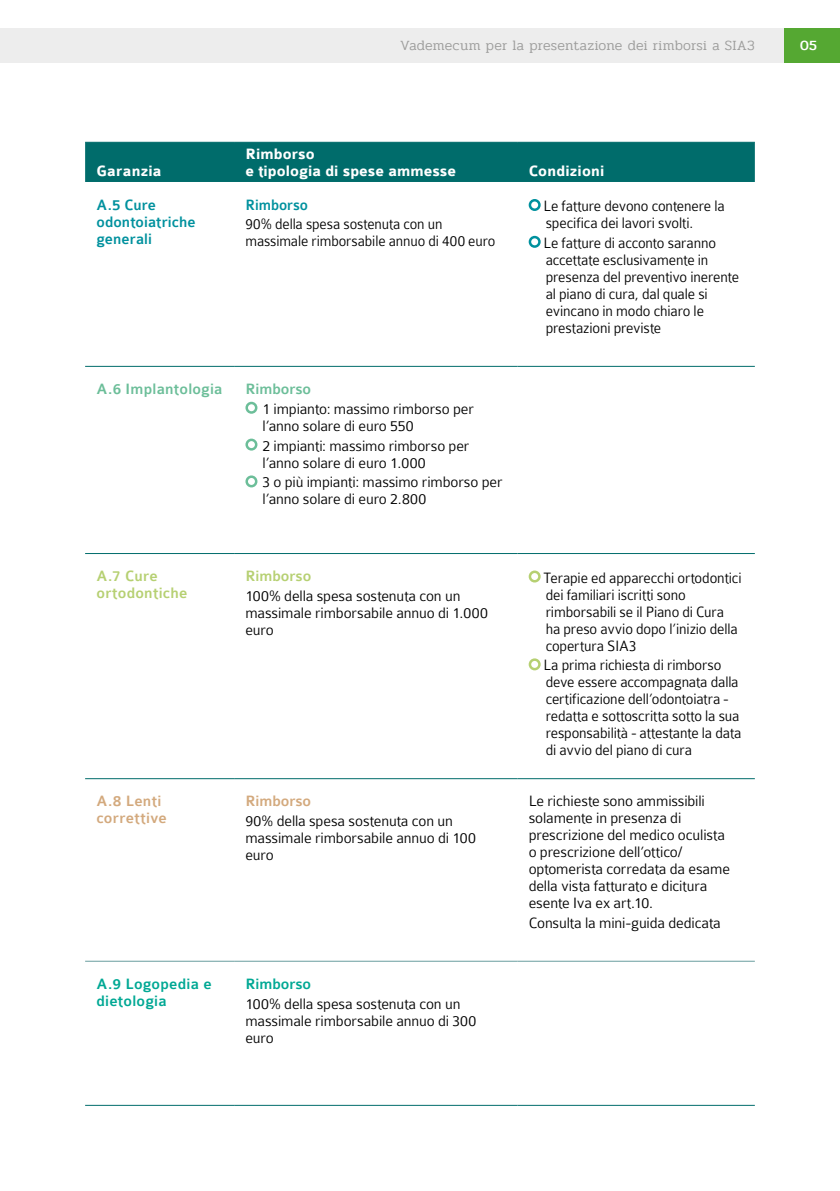
<style>
.page{position:relative;width:840px;height:1191px;background:#fff}
.page>*{position:absolute;margin:0;border:0;box-sizing:border-box;transform-origin:0 0}
.t1{font:300 16px/17px "Colaborate";letter-spacing:-.01em;color:#000}
.t2{font:300 16px/17px "Colaborate";letter-spacing:-.01em;color:#000;scale:.96 1}
.t3{font:300 16px/17px "Colaborate";letter-spacing:-.01em;color:#000;scale:.95 1}
.t4{font:700 16px/17px "Colaborate";letter-spacing:.005em;color:#fff}
.t5{font:500 16px/17px "Colaborate";letter-spacing:.01em;color:#00a894}
.t6{font:500 16px/17px "Colaborate";color:#00919e}
.t7{font:500 16px/17px "Colaborate";letter-spacing:.01em;color:#b6d072}
.t8{font:500 16px/17px "Colaborate";letter-spacing:.005em;color:#d3a97d}
.t9{font:500 16px "Colaborate";letter-spacing:.01em;color:#6cbe99}
.t10{font:500 16px "Colaborate";color:#00919e;scale:.95 1}
.t11{font:300 14px "Pridi";letter-spacing:.015em;color:#9d9d9c}
.t12{font:500 14px "Pridi";color:#fff}
</style>
<div class="page">
<div style="left:782px;top:28px;width:57px;height:34px;background:#55a832"></div>
<div style="left:0;top:28px;width:782px;height:34px;background:#ededed"></div>
<div style="left:85px;top:143px;width:669px;height:39px;background:#006c6b"></div>
<hr style="left:85px;top:553px;width:149px;height:1px;background:#006c6b">
<hr style="left:234px;top:553px;width:283px;height:1px;background:#006c6b">
<hr style="left:517px;top:553px;width:237px;height:1px;background:#006c6b">
<hr style="left:85px;top:778px;width:149px;height:1px;background:#006c6b">
<hr style="left:234px;top:778px;width:283px;height:1px;background:#006c6b">
<hr style="left:517px;top:778px;width:237px;height:1px;background:#006c6b">
<hr style="left:85px;top:142px;width:149px;height:1px;background:#006c6b">
<hr style="left:234px;top:142px;width:283px;height:1px;background:#006c6b">
<hr style="left:517px;top:142px;width:237px;height:1px;background:#006c6b">
<hr style="left:85px;top:1104px;width:149px;height:1px;background:#006c6b">
<hr style="left:234px;top:1104px;width:283px;height:1px;background:#006c6b">
<hr style="left:517px;top:1104px;width:237px;height:1px;background:#006c6b">
<hr style="left:85px;top:366px;width:149px;height:1px;background:#006c6b">
<hr style="left:234px;top:366px;width:283px;height:1px;background:#006c6b">
<hr style="left:517px;top:366px;width:237px;height:1px;background:#006c6b">
<hr style="left:85px;top:960px;width:149px;height:1px;background:#699d9f">
<hr style="left:234px;top:960px;width:283px;height:1px;background:#699d9f">
<hr style="left:517px;top:960px;width:237px;height:1px;background:#699d9f">
<div style="left:528px;top:199px;width:12px;height:12px;border:2px solid #00919e;border-radius:50%"></div>
<div style="left:528px;top:236px;width:12px;height:12px;border:2px solid #00919e;border-radius:50%"></div>
<div style="left:245px;top:402px;width:12px;height:12px;border:2px solid #6cbe99;border-radius:50%"></div>
<div style="left:245px;top:438px;width:12px;height:12px;border:2px solid #6cbe99;border-radius:50%"></div>
<div style="left:245px;top:475px;width:12px;height:12px;border:2px solid #6cbe99;border-radius:50%"></div>
<div style="left:528px;top:570px;width:12px;height:12px;border:2px solid #b6d072;border-radius:50%"></div>
<div style="left:528px;top:658px;width:12px;height:12px;border:2px solid #b6d072;border-radius:50%"></div>
<p class="t4" style="left:96px;top:163px;width:66px">Garanzia</p>
<p class="t11" style="left:400px;top:36px;width:356px">Vademecum per la presentazione dei rimborsi a SIA3</p>
<p class="t12" style="left:799px;top:35px;width:18px">05</p>
<p class="t4" style="left:245px;top:146px;width:212px">Rimborso<br>e tipologia di spese ammesse</p>
<p class="t4" style="left:528px;top:163px;width:77px">Condizioni</p>
<p class="t6" style="left:96px;top:196px;width:101px">A.5 Cure odontoiatriche generali</p>
<p class="t10" style="left:245px;top:196px;width:67px">Rimborso</p>
<p class="t3" style="left:245px;top:216px;width:264px">90% della spesa sostenuta con un massimale rimborsabile annuo di 400 euro</p>
<p class="t9" style="left:96px;top:380px;width:128px">A.6 Implantologia</p>
<p class="t9" style="left:245px;top:380px;width:67px">Rimborso</p>
<p class="t1" style="left:262px;top:400px;width:213px">1 impianto: massimo rimborso per l’anno solare di euro 550</p>
<p class="t1" style="left:262px;top:437px;width:208px">2 impianti: massimo rimborso per l’anno solare di euro 1.000</p>
<p class="t1" style="left:262px;top:474px;width:241px">3 o più impianti: massimo rimborso per l’anno solare di euro 2.800</p>
<p class="t7" style="left:96px;top:568px;width:92px">A.7 Cure ortodontiche</p>
<p class="t7" style="left:245px;top:568px;width:67px">Rimborso</p>
<p class="t1" style="left:245px;top:587px;width:244px">100% della spesa sostenuta con un massimale rimborsabile annuo di 1.000 euro</p>
<p class="t8" style="left:96px;top:793px;width:72px">A.8 Lenti correttive</p>
<p class="t8" style="left:245px;top:793px;width:67px">Rimborso</p>
<p class="t1" style="left:245px;top:812px;width:232px">90% della spesa sostenuta con un massimale rimborsabile annuo di 100 euro</p>
<p class="t5" style="left:96px;top:975px;width:117px">A.9 Logopedia e dietologia</p>
<p class="t5" style="left:245px;top:975px;width:67px">Rimborso</p>
<p class="t1" style="left:245px;top:995px;width:232px">100% della spesa sostenuta con un massimale rimborsabile annuo di 300 euro</p>
<p class="t2" style="left:543px;top:197px;width:190px">Le fatture devono contenere la specifica dei lavori svolti.</p>
<p class="t2" style="left:543px;top:234px;width:205px">Le fatture di acconto saranno accettate esclusivamente in presenza del preventivo inerente al piano di cura, dal quale si evincano in modo chiaro le prestazioni previste</p>
<p class="t2" style="left:543px;top:569px;width:207px">Terapie ed apparecchi ortodontici dei familiari iscritti sono rimborsabili se il Piano di Cura<br>ha preso avvio dopo l’inizio della copertura SIA3</p>
<p class="t2" style="left:543px;top:657px;width:207px">La prima richiesta di rimborso deve essere accompagnata dalla certificazione dell’odontoiatra - redatta e sottoscritta sotto la sua responsabilità - attestante la data di avvio del piano di cura</p>
<p class="t1" style="left:528px;top:792px;width:203px">Le richieste sono ammissibili solamente in presenza di prescrizione del medico oculista o prescrizione dell’ottico/ optomerista corredata da esame della vista fatturato e dicitura esente Iva ex art.10.</p>
<p class="t1" style="left:528px;top:914px;width:194px">Consulta la mini-guida dedicata</p>
</div>
